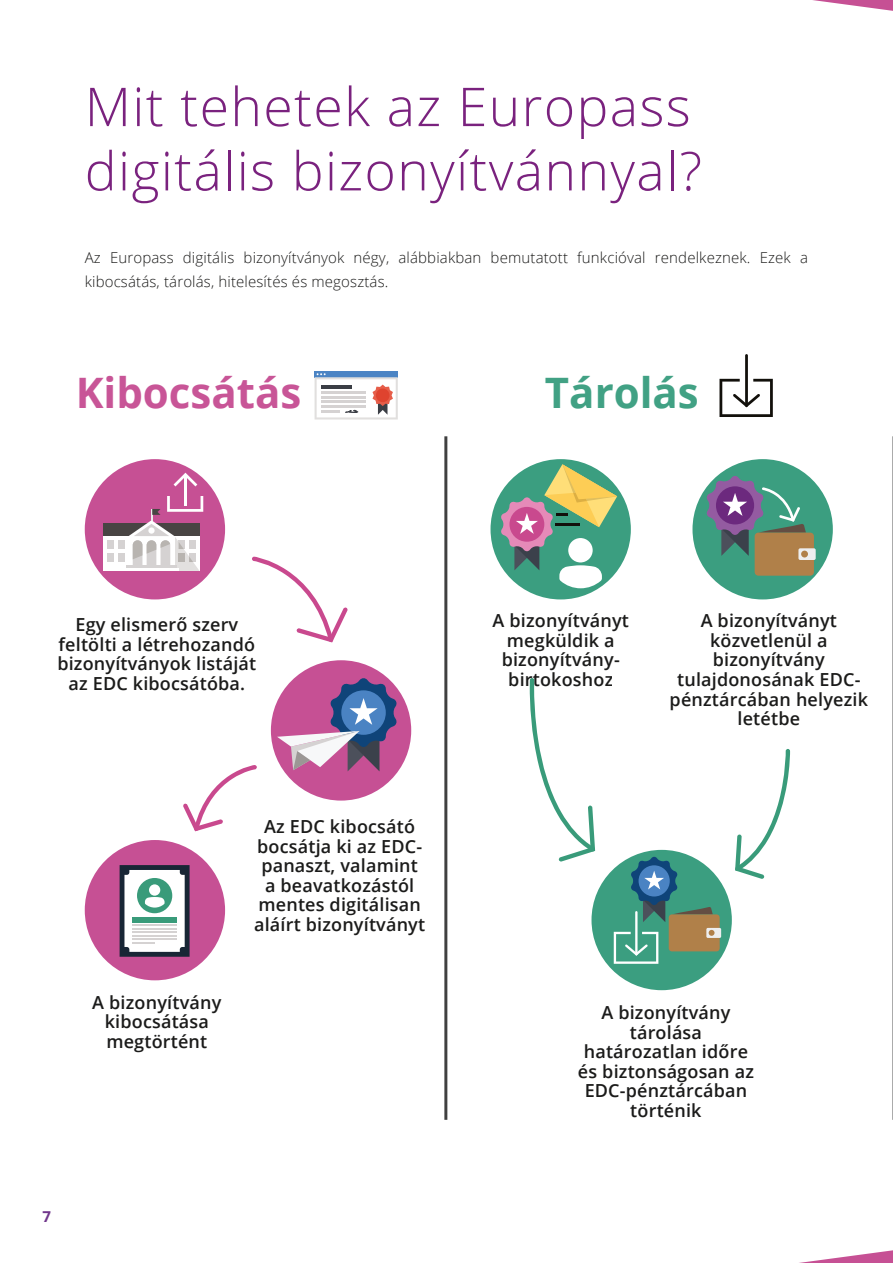
<style>
.page{position:relative;width:893px;height:1263px;background:#fff}
.page>*{position:absolute;margin:0;border:0;box-sizing:border-box;transform-origin:0 0}
.Page_Headings{font:300 53.55px/64.3px "Open Sans";letter-spacing:.025em;color:#7a227e}
.Body{font:700 42px "Open Sans";color:#c85597}
.Body-2{font:700 42px "Open Sans";color:#41a184}
.Body-3{font:600 18px/19.5px "Open Sans";letter-spacing:.01em;color:#1b1b1a;text-align:center}
.Body-4{font:300 15px/24px "Open Sans";letter-spacing:.01em;color:#1b1b1a}
.t1{font:700 15px "Open Sans";color:#70368b}
</style>
<div class="page">
<svg style="left:799px;top:1250px;width:94px;height:13px"></svg>
<svg style="left:813px;top:0;width:80px;height:11px"></svg>
<hr style="left:892px;top:436px;width:1px;height:684px;background:#000">
<hr style="left:444px;top:436px;width:3px;height:684px;background:#000">
<div style="left:85px;top:459px;width:140px;height:140px;background:#c65094;border-radius:50%"></div>
<div style="left:490px;top:459px;width:141px;height:140px;background:#3b9e80;border-radius:50%"></div>
<div style="left:692px;top:459px;width:141px;height:140px;background:#3b9e80;border-radius:50%"></div>
<div style="left:591px;top:850px;width:141px;height:140px;background:#3b9e80;border-radius:50%"></div>
<div style="left:85px;top:840px;width:140px;height:140px;background:#c65094;border-radius:50%"></div>
<div style="left:271px;top:660px;width:140px;height:140px;background:#c65094;border-radius:50%"></div>
<hr style="left:745px;top:354px;width:3px;height:53px;background:#12100b">
<svg style="left:719px;top:379px;width:54px;height:38px"></svg>
<div style="left:315px;top:371px;width:83px;height:6px;background:#4b84c4"></div>
<svg style="left:315px;top:373px;width:83px;height:46px"></svg>
<div style="left:103px;top:536px;width:26px;height:35px;background:#fff"></div>
<div style="left:108px;top:540px;width:6px;height:9px;background:#d5d2d2"></div>
<div style="left:108px;top:553px;width:6px;height:9px;background:#d5d2d2"></div>
<div style="left:118px;top:540px;width:6px;height:9px;background:#d5d2d2"></div>
<div style="left:118px;top:553px;width:6px;height:9px;background:#d5d2d2"></div>
<div style="left:103px;top:524px;width:97px;height:12px;background:#484443"></div>
<hr style="left:126px;top:565px;width:51px;height:3px;background:#d5d2d2">
<svg style="left:174px;top:473px;width:23px;height:13px"></svg>
<hr style="left:184px;top:476px;width:3px;height:30px;background:#fff">
<svg style="left:129px;top:496px;width:74px;height:75px"></svg>
<svg style="left:252px;top:556px;width:96px;height:86px"></svg>
<svg style="left:183px;top:765px;width:74px;height:66px"></svg>
<svg style="left:530px;top:678px;width:65px;height:183px"></svg>
<svg style="left:735px;top:749px;width:55px;height:130px"></svg>
<svg style="left:500px;top:464px;width:117px;height:124px"></svg>
<div style="left:568px;top:538px;width:25px;height:24px;background:#fff;border-radius:50%"></div>
<svg style="left:706px;top:475px;width:110px;height:101px"></svg>
<svg style="left:614px;top:856px;width:107px;height:108px"></svg>
<svg style="left:277px;top:677px;width:120px;height:94px"></svg>
<svg style="left:120px;top:865px;width:70px;height:92px;background:#a5b6b6"></svg>
<p class="Page_Headings" style="left:85px;top:73px;width:619px">Mit tehetek az Europass digitális bizonyítvánnyal?</p>
<p class="Body-4" style="left:85px;top:245px;width:725px">Az Europass digitális bizonyítványok négy, alábbiakban bemutatott funkcióval rendelkeznek. Ezek a kibocsátás, tárolás, hitelesítés és megosztás.</p>
<p class="Body" style="left:76px;top:363px;width:227px">Kibocsátás</p>
<p class="Body-2" style="left:545px;top:363px;width:155px">Tárolás</p>
<p class="Body-3" style="left:57px;top:614px;width:200px">Egy elismerő szerv feltölti a létrehozandó bizonyítványok listáját az EDC kibocsátóba.</p>
<p class="Body-3" style="left:92px;top:992px;width:131px">A bizonyítvány kibocsátása megtörtént</p>
<p class="Body-3" style="left:254px;top:816px;width:173px">Az EDC kibocsátó bocsátja ki az EDC&shy;panaszt, valamint a beavatkozástól mentes digitálisan aláírt bizonyítványt</p>
<p class="t1" style="left:43px;top:1205px;width:10px">7</p>
<p class="Body-3" style="left:493px;top:611px;width:138px">A bizonyítványt megküldik a bizonyítvány&shy;birtokoshoz</p>
<p class="Body-3" style="left:670px;top:611px;width:200px">A bizonyítványt közvetlenül a bizonyítvány tulajdonosának EDC&shy;pénztárcában helyezik letétbe</p>
<p class="Body-3" style="left:578px;top:1003px;width:177px">A bizonyítvány tárolása határozatlan időre és biztonságosan az<br>EDC-pénztárcában történik</p>
</div>
